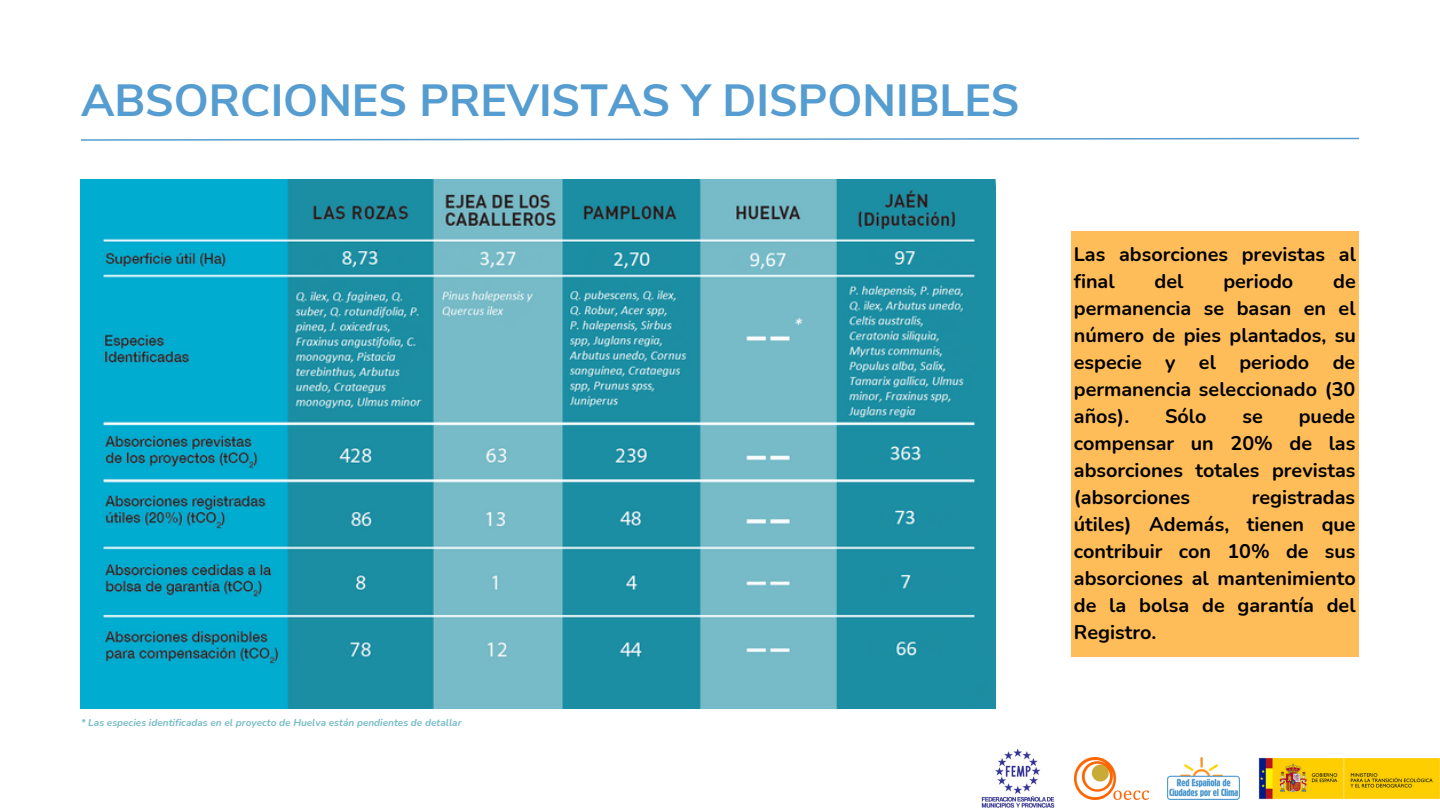
<style>
.page{position:relative;width:1440px;height:810px;background:#fff}
.page>*{position:absolute;margin:0;border:0;box-sizing:border-box;transform-origin:0 0}
.t1{font:700 45px "Nunito Sans";color:#559dd0}
.t2{font:700 19.8px/27px "Nunito";color:#000;text-align:justify}
.t3{font:italic 700 10px "Nunito";color:#77bbc8}
</style>
<div class="page">
<img style="left:1258px;top:758px;width:182px;height:42px">
<img style="left:1167px;top:758px;width:72px;height:42px">
<img style="left:1074px;top:757px;width:74px;height:42px">
<img style="left:981px;top:748px;width:74px;height:60px">
<svg style="left:81px;top:137px;width:1278px;height:4px"></svg>
<div style="left:1071px;top:232px;width:288px;height:425px;background:#ffbd59"></div>
<img style="left:81px;top:179px;width:915px;height:530px">
<p class="t1" style="left:81px;top:71px;width:940px">ABSORCIONES PREVISTAS Y DISPONIBLES</p>
<p class="t3" style="left:81px;top:716px;width:382px">* Las especies identificadas en el proyecto de Huelva están pendientes de detallar</p>
<p class="t2" style="left:1074px;top:241px;width:284px">Las absorciones previstas al final</p>
<p class="t2" style="left:1155px;top:268px;width:30px">del</p>
<p class="t2" style="left:1223px;top:268px;width:72px">periodo</p>
<p class="t2" style="left:1074px;top:268px;width:284px;text-indent:259px">de permanencia se basan en el número de pies plantados, su especie y el periodo de permanencia seleccionado (30 años).</p>
<p class="t2" style="left:1165px;top:403px;width:43px">Sólo</p>
<p class="t2" style="left:1243px;top:403px;width:22px">se</p>
<p class="t2" style="left:1074px;top:403px;width:283px;text-indent:225px">puede compensar un 20% de las absorciones totales previstas (absorciones</p>
<p class="t2" style="left:1074px;top:484px;width:284px;text-indent:178px">registradas útiles) Además, tienen que contribuir con 10% de sus absorciones al mantenimiento de la bolsa de garantía del Registro.</p>
</div>
